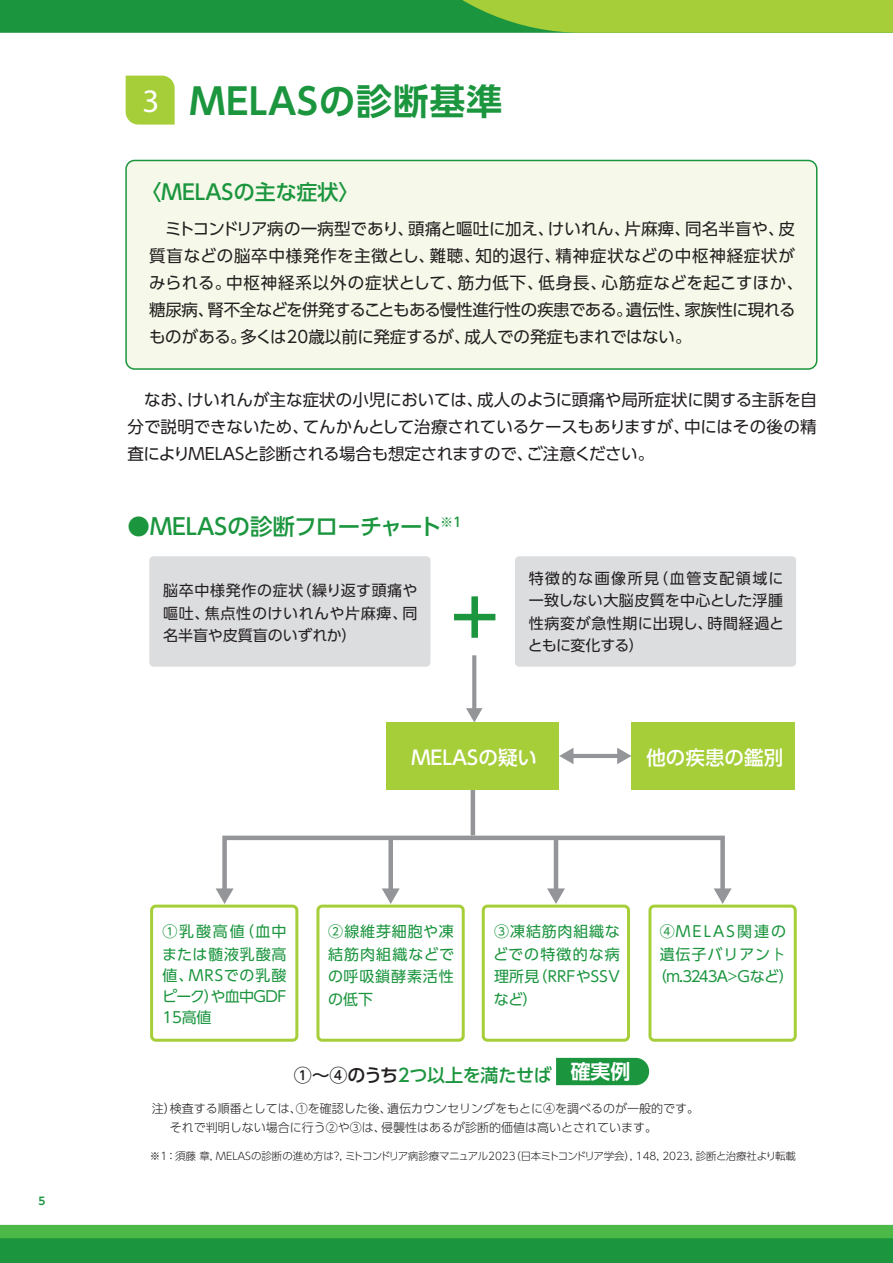
<style>
.page{position:relative;width:893px;height:1263px;background:#fff}
.page>*{position:absolute;margin:0;border:0;box-sizing:border-box;transform-origin:0 0}
.t1{font:700 60.9px "UD Shin Go Pro De";color:#1b953e}
.t2{font:700 36px "UD Shin Go Pro De";letter-spacing:.02em;color:#1b953e}
.t3{font:500 33px "Avant Garde";color:#fff}
.t4{font:500 22.5px "UD Shin Go Pro";letter-spacing:-.01em;color:#1b953e}
.t5{font:500 21px "UD Shin Go Pro";color:#1b953e}
.t6{font:700 19.95px "UD Shin Go Pro De";color:#fff}
.t7{font:500 19.5px "UD Shin Go Pro";color:#fff}
.t8{font:500 18px "UD Shin Go Pro";letter-spacing:-.015em;color:#1b953e}
.t9{font:16.5px/27px "UD Shin Go Pro";letter-spacing:-.01em;color:#231f20}
.t10{font:15px/22.5px "UD Shin Go Pro";letter-spacing:.055em;color:#1b953e;text-align:justify}
.t11{font:15px/22.5px "UD Shin Go Pro";letter-spacing:.03em;color:#231f20;text-align:justify}
.t12{font:300 12px/19.5px "UD Shin Go Pro";color:#231f20}
.t13{font:300 10.5px "UD Shin Go Pro";letter-spacing:-.025em;color:#231f20}
.t14{font:700 10.5px "UD Shin Go Pro De";color:#1b953e}
.s1{font-family:"Koz Go Pr 6 N"}
.s2{font-size:12px}
.s3{color:#231f20}
.s4{font-size:24px;color:#01669a}
</style>
<div class="page">
<svg style="left:0;top:1225px;width:893px;height:38px;background:#2ca141"></svg>
<svg style="left:0;top:0;width:893px;height:33px;background:#58ae3c"></svg>
<div style="left:149px;top:556px;width:281px;height:111px;background:#dcdddf;border-radius:4px"></div>
<div style="left:126px;top:160px;width:691px;height:209px;background:#f6f9e9;border-radius:9px"></div>
<div style="left:125px;top:160px;width:692px;height:210px;border:2px solid #1b953e;border-radius:9px"></div>
<div style="left:126px;top:76px;width:49px;height:49px;background:#a6ce39"></div>
<div style="left:150px;top:904px;width:148px;height:138px;border:3px solid #a6ce39;border-radius:4px"></div>
<div style="left:316px;top:904px;width:149px;height:138px;border:3px solid #a6ce39;border-radius:4px"></div>
<div style="left:482px;top:904px;width:148px;height:138px;border:3px solid #a6ce39;border-radius:4px"></div>
<div style="left:648px;top:904px;width:149px;height:138px;border:3px solid #a6ce39;border-radius:4px"></div>
<div style="left:515px;top:556px;width:281px;height:111px;background:#dcdddf;border-radius:4px"></div>
<svg style="left:472px;top:655px;width:4px;height:53px"></svg>
<svg style="left:466px;top:708px;width:17px;height:14px"></svg>
<hr style="left:571px;top:754px;width:49px;height:4px;background:#939598">
<svg style="left:617px;top:748px;width:14px;height:16px"></svg>
<svg style="left:559px;top:748px;width:14px;height:16px"></svg>
<div style="left:222px;top:836px;width:503px;height:57px;border:4px solid #939598"></div>
<svg style="left:216px;top:888px;width:18px;height:16px"></svg>
<svg style="left:714px;top:888px;width:18px;height:16px"></svg>
<div style="left:388px;top:838px;width:5px;height:53px;background:#939598"></div>
<svg style="left:382px;top:888px;width:18px;height:16px"></svg>
<hr style="left:554px;top:838px;width:4px;height:53px;background:#939598">
<svg style="left:547px;top:888px;width:18px;height:16px"></svg>
<div style="left:631px;top:722px;width:164px;height:67px;background:#a6ce39"></div>
<hr style="left:471px;top:781px;width:4px;height:54px;background:#939598">
<div style="left:556px;top:1058px;width:93px;height:27px;background:#1b953e"></div>
<div style="left:387px;top:722px;width:172px;height:67px;background:#a6ce39"></div>
<p class="t14" style="left:39px;top:1192px;width:8px">5</p>
<h3 class="t3" style="left:143px;top:81px;width:18px">3</h3>
<h2 class="t2" style="left:190px;top:72px;width:314px">MELASの診断基準</h2>
<p class="t5" style="left:141px;top:175px;width:221px">〈MELASの主な症状〉</p>
<p class="t9" style="left:149px;top:215px;width:656px">　ミトコンドリア病の一病型であり、頭痛と嘔吐に加え、けいれん、片麻痺、同名半盲や、皮質盲などの脳卒中様発作を主徴とし、難聴、知的退行、精神症状などの中枢神経症状がみられる。中枢神経系以外の症状として、筋力低下、低身長、心筋症などを起こすほか、糖尿病、腎不全などを併発することもある慢性進行性の疾患である。遺伝性、家族性に現れるものがある。多くは20歳以前に発症するが、成人での発症もまれではない。</p>
<p class="t9" style="left:128px;top:386px;width:691px;text-align:justify">　なお、けいれんが主な症状の小児においては、成人のように頭痛や局所症状に関する主訴を自分で説明できないため、てんかんとして治療されているケースもありますが、中にはその後の精査によりMELASと診断される場合も想定されますので、ご注意ください。</p>
<h3 class="t4" style="left:128px;top:508px;width:336px">●MELASの診断フローチャート<sup>※1</sup></h3>
<p class="t11" style="left:163px;top:579px;width:256px">脳卒中様発作の症状（繰り返す頭痛や嘔吐、焦点性のけいれんや片麻痺、同名半盲や皮質盲のいずれか）</p>
<h1 class="t1" style="left:444px;top:569px;width:62px">＋</h1>
<p class="t11" style="left:528px;top:566px;width:258px">特徴的な画像所見（血管支配領域に一致しない大脳皮質を中心とした浮腫性病変が急性期に出現し、時間経過とともに変化する）</p>
<p class="t7" style="left:411px;top:742px;width:127px">MELASの疑い</p>
<p class="t7" style="left:646px;top:742px;width:138px">他の疾患の鑑別</p>
<p class="t10" style="left:162px;top:920px;width:126px">①乳酸高値（血中または髄液乳酸高</p>
<p class="t10" style="left:162px;top:964px;width:126px;line-height:21px">値、MRSでの乳酸ピーク）や血中GDF 15高値</p>
<p class="t10" style="left:328px;top:920px;width:128px">②線維芽細胞や凍結筋肉組織などでの呼吸鎖酵素活性の低下</p>
<p class="t10" style="left:493px;top:920px;width:128px">③凍結筋肉組織などでの特徴的な病理所見（RRFやSSVなど）</p>
<p class="t10" style="left:652px;top:920px;width:143px;text-align:center">④MELAS関連の遺伝子バリアン<span class="s1">ト</span>（m.3243A<span class="s2">&gt;</span>Gなど）</p>
<p class="t6" style="left:571px;top:1055px;width:61px">確実例</p>
<p class="t8" style="left:294px;top:1060px;width:332px"><span class="s3">①～④のうち</span>２つ以上を満たせば<span class="s4">　　　</span></p>
<p class="t12" style="left:170px;top:1098px;width:531px;text-indent:-18px">注）検査する順番としては、①を確認した後、遺伝カウンセリングをもとに④を調べるのが一般的です。それで判明しない場合に行う②や③は、侵襲性はあるが診断的価値は高いとされています。</p>
<p class="t13" style="left:150px;top:1147px;width:648px">※1：須藤 章, MELASの診断の進め方は？, ミトコンドリア病診療マニュアル2023（日本ミトコンドリア学会）, 148, 2023, 診断と治療社より転載</p>
</div>
